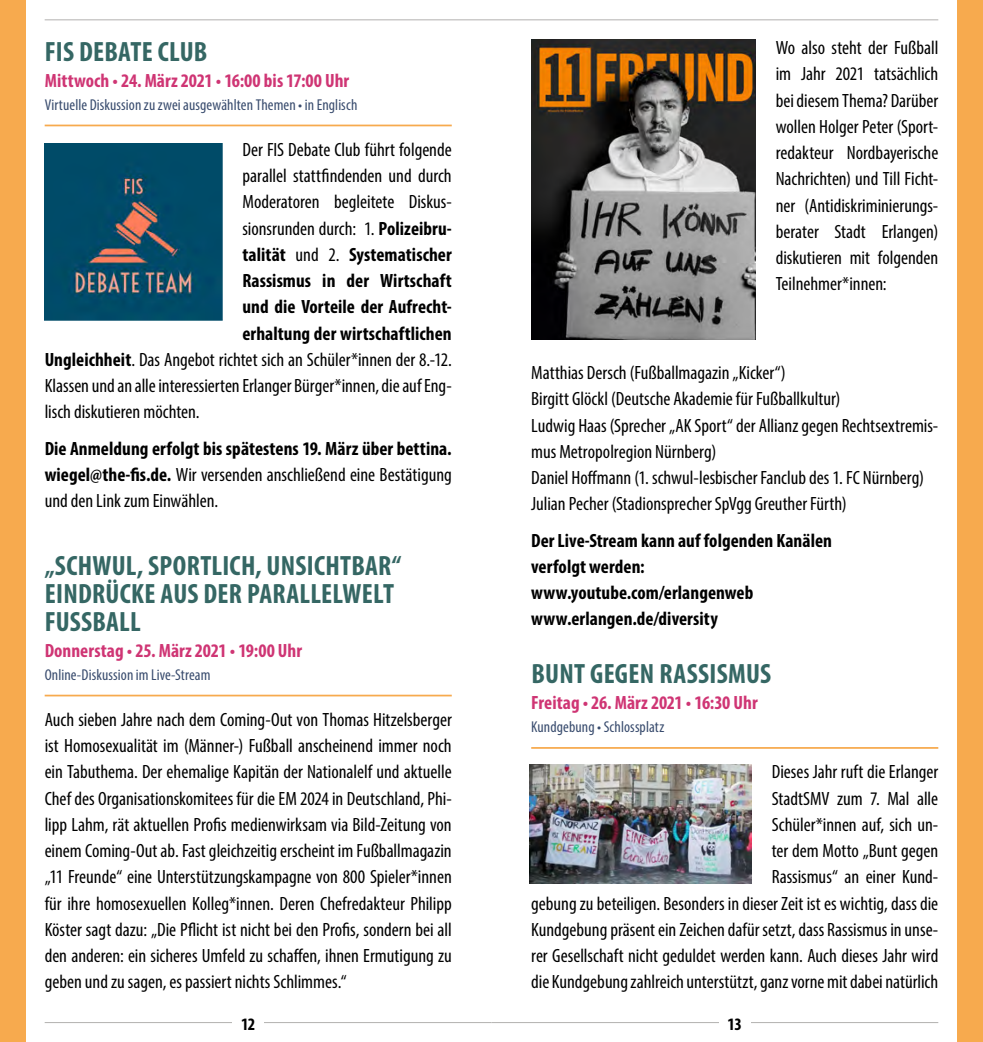
<style>
.page{position:relative;width:983px;height:1042px;background:#fff}
.page>*{position:absolute;margin:0;border:0;box-sizing:border-box;transform-origin:0 0}
.VA_Titel{font:700 condensed 28px/28px "Myriad Pro";letter-spacing:.01em;color:#356764}
.Fließtext{font:condensed 19.25px/26.2px "Myriad Pro";color:#000;text-align:justify}
.Fließtext-2{font:700 condensed 19.25px/26.2px "Myriad Pro";letter-spacing:.005em;color:#000;text-align:justify}
.Datum{font:700 condensed 19.25px "Myriad Pro";letter-spacing:.005em;color:#cf3574}
.t1{font:700 condensed 17.5px "Myriad Pro";color:#000}
.Ort{font:condensed 15.75px "Myriad Pro";letter-spacing:.005em;color:#394c6e}
.s1{font-weight:700}
.s2{font-weight:400}
</style>
<div class="page">
<hr style="left:491px;top:1022px;width:447px;height:1px;background:#b2b1af">
<hr style="left:45px;top:1022px;width:446px;height:1px;background:#b2b1af">
<hr style="left:45px;top:19px;width:893px;height:1px;background:#b2b1af">
<div style="left:0;top:0;width:26px;height:1042px;background:#f7aa4e"></div>
<div style="left:956px;top:0;width:26px;height:1042px;background:#f7aa4e"></div>
<div style="left:232px;top:1016px;width:32px;height:13px;background:#fff"></div>
<div style="left:718px;top:1016px;width:32px;height:13px;background:#fff"></div>
<hr style="left:45px;top:125px;width:406px;height:1px;background:#f7aa4e">
<hr style="left:45px;top:695px;width:406px;height:1px;background:#f7aa4e">
<hr style="left:531px;top:747px;width:407px;height:2px;background:#f7aa4e">
<img style="left:45px;top:143px;width:177px;height:177px">
<img style="left:531px;top:40px;width:224px;height:299px">
<img style="left:529px;top:764px;width:222px;height:119px">
<h2 class="VA_Titel" style="left:45px;top:37px;width:164px">FIS DEBATE CLUB</h2>
<h3 class="Datum" style="left:45px;top:68px;width:306px">Mittwoch • 24. März 2021 • 16:00 bis 17:00 Uhr</h3>
<h4 class="Ort" style="left:45px;top:95px;width:314px">Virtuelle Diskussion zu zwei ausgewählten Themen • in Englisch</h4>
<p class="Fließtext" style="left:242px;top:136px;width:211px">Der FIS Debate Club führt folgende</p>
<p class="Fließtext" style="left:242px;top:162px;width:211px">parallel stattfindenden und durch</p>
<p class="Fließtext" style="left:242px;top:189px;width:211px">Moderatoren begleitete Diskus-</p>
<p class="Fließtext" style="left:242px;top:215px;width:211px">sionsrunden durch: 1. <span class="s1">Polizeibru-</span></p>
<p class="Fließtext-2" style="left:242px;top:241px;width:211px">talität <span class="s2">und 2.</span> Systematischer</p>
<p class="Fließtext-2" style="left:242px;top:267px;width:211px">Rassismus in der Wirtschaft</p>
<p class="Fließtext-2" style="left:242px;top:293px;width:211px">und die Vorteile der Aufrecht-</p>
<p class="Fließtext-2" style="left:242px;top:320px;width:211px">erhaltung der wirtschaftlichen</p>
<p class="Fließtext" style="left:45px;top:346px;width:408px"><span class="s1">Ungleichheit</span>. Das Angebot richtet sich an Schüler*innen der 8.-12.</p>
<p class="Fließtext" style="left:45px;top:372px;width:408px">Klassen und an alle interessierten Erlanger Bürger*innen, die auf Eng-</p>
<p class="Fließtext" style="left:45px;top:399px;width:156px">lisch diskutieren möchten.</p>
<p class="Fließtext-2" style="left:45px;top:435px;width:408px">Die Anmeldung erfolgt bis spätestens 19. März über bettina. wiegel@the-fis.de. <span class="s2">Wir versenden anschließend eine Bestätigung und den Link zum Einwählen.</span></p>
<h2 class="VA_Titel" style="left:45px;top:551px;width:358px">„SCHWUL, SPORTLICH, UNSICHTBAR“</h2>
<h2 class="VA_Titel" style="left:45px;top:579px;width:350px">EINDRÜCKE AUS DER PARALLELWELT<br>FUSSBALL</h2>
<h3 class="Datum" style="left:45px;top:638px;width:259px">Donnerstag • 25. März 2021 • 19:00 Uhr</h3>
<h4 class="Ort" style="left:45px;top:665px;width:167px">Online-Diskussion im Live-Stream</h4>
<p class="Fließtext" style="left:45px;top:706px;width:408px">Auch sieben Jahre nach dem Coming-Out von Thomas Hitzelsberger ist Homosexualität im (Männer-) Fußball anscheinend immer noch ein Tabuthema. Der ehemalige Kapitän der Nationalelf und aktuelle Chef des Organisationskomitees für die EM 2024 in Deutschland, Phi&shy;lipp Lahm, rät aktuellen Profis medienwirksam via Bild-Zeitung von einem Coming-Out ab. Fast gleichzeitig erscheint im Fußballmagazin „11 Freunde“ eine Unterstützungskampagne von 800 Spieler*innen für ihre homosexuellen Kolleg*innen. Deren Chefredakteur Philipp Köster sagt dazu: „Die Pflicht ist nicht bei den Profis, sondern bei all den anderen: ein sicheres Umfeld zu schaffen, ihnen Ermutigung zu geben und zu sagen, es passiert nichts Schlimmes.“</p>
<p class="Fließtext" style="left:775px;top:34px;width:164px">Wo also steht der Fußball im Jahr 2021 tatsächlich bei diesem Thema? Darüber wollen Holger Peter (Sport&shy;redakteur Nordbayerische Nachrichten) und Till Ficht&shy;ner (Antidiskriminierungs&shy;berater Stadt Erlangen) diskutieren mit folgenden Teilnehmer*innen:</p>
<p class="Fließtext" style="left:531px;top:359px;width:256px">Matthias Dersch (Fußballmagazin „Kicker“)</p>
<p class="Fließtext" style="left:531px;top:386px;width:310px">Birgitt Glöckl (Deutsche Akademie für Fußballkultur)</p>
<p class="Fließtext" style="left:531px;top:412px;width:408px">Ludwig Haas (Sprecher „AK Sport“ der Allianz gegen Rechtsextremis&shy;mus Metropolregion Nürnberg)</p>
<p class="Fließtext" style="left:531px;top:464px;width:394px">Daniel Hoffmann (1. schwul-lesbischer Fanclub des 1. FC Nürnberg)</p>
<p class="Fließtext" style="left:531px;top:491px;width:317px">Julian Pecher (Stadionsprecher SpVgg Greuther Fürth)</p>
<p class="Fließtext-2" style="left:531px;top:527px;width:302px">Der Live-Stream kann auf folgenden Kanälen</p>
<p class="Fließtext-2" style="left:531px;top:553px;width:115px">verfolgt werden:</p>
<p class="Fließtext-2" style="left:531px;top:579px;width:223px">www.youtube.com/erlangenweb</p>
<p class="Fließtext-2" style="left:531px;top:605px;width:188px">www.erlangen.de/diversity</p>
<h2 class="VA_Titel" style="left:531px;top:659px;width:241px">BUNT GEGEN RASSISMUS</h2>
<h3 class="Datum" style="left:531px;top:691px;width:228px">Freitag • 26. März 2021 • 16:30 Uhr</h3>
<h4 class="Ort" style="left:531px;top:717px;width:134px">Kundgebung • Schlossplatz</h4>
<p class="Fließtext" style="left:531px;top:758px;width:408px;text-align:right">Dieses Jahr ruft die Erlanger<br>StadtSMV zum 7. Mal alle<br>Schüler*innen auf, sich un-<br>ter dem Motto „Bunt gegen<br>Rassismus“ an einer Kund-<br>gebung zu beteiligen. Besonders in dieser Zeit ist es wichtig, dass die Kundgebung präsent ein Zeichen dafür setzt, dass Rassismus in unse&shy;rer Gesellschaft nicht geduldet werden kann. Auch dieses Jahr wird die Kundgebung zahlreich unterstützt, ganz vorne mit dabei natürlich</p>
<p class="t1" style="left:241px;top:1013px;width:16px">12</p>
<p class="t1" style="left:727px;top:1013px;width:16px">13</p>
</div>
